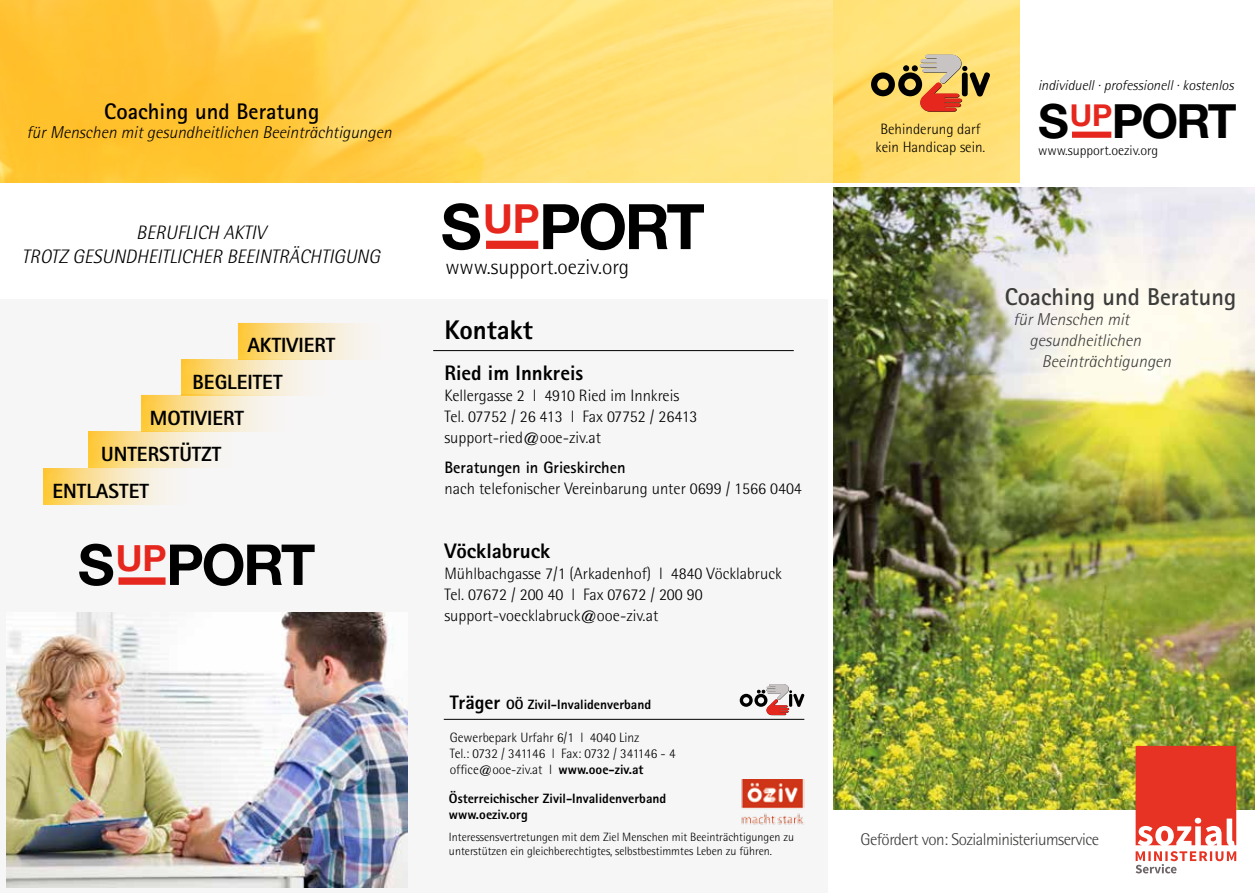
<style>
.page{position:relative;width:1255px;height:893px;background:#fff}
.page>*{position:absolute;margin:0;border:0;box-sizing:border-box;transform-origin:0 0}
.t1{font:700 62.85px "Helvetica Neue";color:#000}
.t2{font:700 56.55px "Helvetica Neue";color:#000}
.t3{font:700 47.25px "Helvetica Neue";color:#000}
.t4{font:700 40.2px "Helvetica Neue";color:#e5271e}
.t5{font:700 36.15px "Helvetica Neue";color:#e5271e}
.t6{font:700 30.3px "Helvetica Neue";color:#e5271e}
.t7{font:800 27px "Rotis Sans Serif";color:#000}
.t8{font:700 24.3px "Rotis San Ser";color:#3c3c3b}
.t9{font:700 22.65px "Rotis San Ser";color:#000}
.t10{font:300 21.3px "Rotis Semi Sans";color:#000}
.t11{font:800 21px "Rotis Sans Serif";color:#000}
.t12{font:800 20.55px "Rotis Sans Serif";color:#000}
.t13{font:italic 300 19.5px/23.4px "Rotis Semi Sans";color:#000;text-align:center}
.t14{font:italic 300 17.1px "Rotis Semi Sans";color:#3c3c3b}
.t15{font:italic 300 17.1px "Rotis Semi Sans";color:#000}
.t16{font:300 16.95px "Rotis Semi Sans";letter-spacing:-.03em;color:#3c3c3b}
.t17{font:300 16.5px/21px "Rotis Semi Sans";color:#000}
.t18{font:700 16.5px "Rotis San Ser";color:#000}
.t19{font:300 15px/18px "Rotis Semi Sans";color:#000;text-align:center}
.t20{font:italic 300 14.25px "Rotis Semi Sans";color:#000}
.t21{font:300 13.95px "Rotis Semi Sans";color:#000}
.t22{font:300 13.5px/16.2px "Rotis Semi Sans";color:#000}
.t23{font:800 13.5px/16.2px "Rotis Sans Serif";color:#000}
.t24{font:300 12px/14.4px "Rotis Semi Sans";color:#000}
.s1{font-size:19.5px}
.s2{font-family:"Rotis Sans Serif";font-weight:800}
</style>
<div class="page">
<img style="left:0;top:0;width:833px;height:182px">
<div style="left:412px;top:299px;width:415px;height:594px;background:#f7f6f6"></div>
<div style="left:0;top:299px;width:412px;height:594px;background:#f7f6f6"></div>
<img style="left:833px;top:188px;width:421px;height:622px">
<div style="left:1071px;top:132px;width:40px;height:6px;background:#e5271e"></div>
<div style="left:486px;top:241px;width:52px;height:8px;background:#e5271e"></div>
<div style="left:118px;top:577px;width:47px;height:8px;background:#e5271e"></div>
<img style="left:6px;top:612px;width:401px;height:275px">
<hr style="left:433px;top:350px;width:360px;height:1px;background:#000">
<img style="left:238px;top:323px;width:120px;height:36px">
<img style="left:181px;top:359px;width:155px;height:37px">
<img style="left:141px;top:395px;width:156px;height:36px">
<img style="left:88px;top:432px;width:121px;height:36px">
<img style="left:43px;top:468px;width:124px;height:37px">
<img style="left:741px;top:779px;width:63px;height:46px">
<hr style="left:444px;top:719px;width:360px;height:1px;background:#000">
<svg style="left:739px;top:684px;width:65px;height:31px"></svg>
<svg style="left:833px;top:0;width:186px;height:182px;background:#ffdf73"></svg>
<svg style="left:871px;top:54px;width:119px;height:58px;background:#c8a15c"></svg>
<svg style="left:1135px;top:746px;width:101px;height:127px"></svg>
<h3 class="t9" style="left:104px;top:97px;width:216px">Coaching und Beratung</h3>
<p class="t15" style="left:27px;top:122px;width:366px">für Menschen mit gesundheitlichen Beeinträchtigungen</p>
<p class="t13" style="left:22px;top:221px;width:359px">BERUFLICH AKTIV<br>TROTZ GESUNDHEITLICHER BEEINTRÄCHTIGUNG</p>
<p class="t12" style="left:247px;top:332px;width:90px">AKTIVIERT</p>
<p class="t12" style="left:192px;top:369px;width:91px">BEGLEITET</p>
<p class="t12" style="left:150px;top:405px;width:96px">MOTIVIERT</p>
<p class="t12" style="left:101px;top:441px;width:122px">UNTERSTÜTZT</p>
<p class="t12" style="left:52px;top:478px;width:98px">ENTLASTET</p>
<h2 class="t2" style="left:78px;top:530px;width:239px">S PORT</h2>
<h3 class="t5" style="left:116px;top:535px;width:52px">UP</h3>
<h1 class="t1" style="left:441px;top:188px;width:265px">S PORT</h1>
<h3 class="t4" style="left:483px;top:194px;width:58px">UP</h3>
<p class="t10" style="left:445px;top:254px;width:185px">www.support.oeziv.org</p>
<h3 class="t7" style="left:444px;top:312px;width:90px">Kontakt</h3>
<p class="t11" style="left:444px;top:359px;width:140px">Ried im Innkreis</p>
<p class="t17" style="left:444px;top:385px;width:255px">Kellergasse 2 l 4910 Ried im Innkreis<br>Tel. 07752 / 26 413 l Fax 07752 / 26413 support-ried@ooe-ziv.at</p>
<p class="t18" style="left:444px;top:457px;width:183px">Beratungen in Grieskirchen</p>
<p class="t17" style="left:444px;top:478px;width:359px">nach telefonischer Vereinbarung unter 0699 / 1566 0404</p>
<p class="t11" style="left:444px;top:538px;width:107px">Vöcklabruck</p>
<p class="t17" style="left:444px;top:563px;width:339px">Mühlbachgasse 7/1 (Arkadenhof) l 4840 Vöcklabruck<br>Tel. 07672 / 200 40 l Fax 07672 / 200 90 support-voecklabruck@ooe-ziv.at</p>
<p class="t23" style="left:450px;top:696px;width:203px"><span class="s1">Träger</span> OÖ Zivil-Invalidenverband</p>
<p class="t22" style="left:450px;top:729px;width:227px">Gewerbepark Urfahr 6/1 l 4040 Linz<br>Tel.: 0732 / 341146 l Fax: 0732 / 341146 - 4 office@ooe-ziv.at l <span class="s2">www.ooe-ziv.at</span></p>
<p class="t23" style="left:449px;top:790px;width:219px">Österreichischer Zivil-Invalidenverband www.oeziv.org</p>
<p class="t24" style="left:449px;top:829px;width:347px">Interessensvertretungen mit dem Ziel Menschen mit Beeinträchtigungen zu unterstützen ein gleichberechtigtes, selbstbestimmtes Leben zu führen.</p>
<p class="t19" style="left:875px;top:120px;width:111px">Behinderung darf kein Handicap sein.</p>
<p class="t20" style="left:1037px;top:76px;width:197px">individuell · professionell · kostenlos</p>
<h3 class="t3" style="left:1037px;top:92px;width:200px">S PORT</h3>
<h3 class="t6" style="left:1069px;top:96px;width:44px">UP</h3>
<p class="t21" style="left:1037px;top:142px;width:121px">www.support.oeziv.org</p>
<h3 class="t8" style="left:1004px;top:282px;width:233px">Coaching und Beratung</h3>
<p class="t14" style="left:1013px;top:309px;width:118px">für Menschen mit</p>
<p class="t14" style="left:1029px;top:330px;width:113px">gesundheitlichen</p>
<p class="t14" style="left:1041px;top:351px;width:131px">Beeinträchtigungen</p>
<p class="t16" style="left:860px;top:830px;width:240px">Gefördert von: Sozialministeriumservice</p>
</div>
